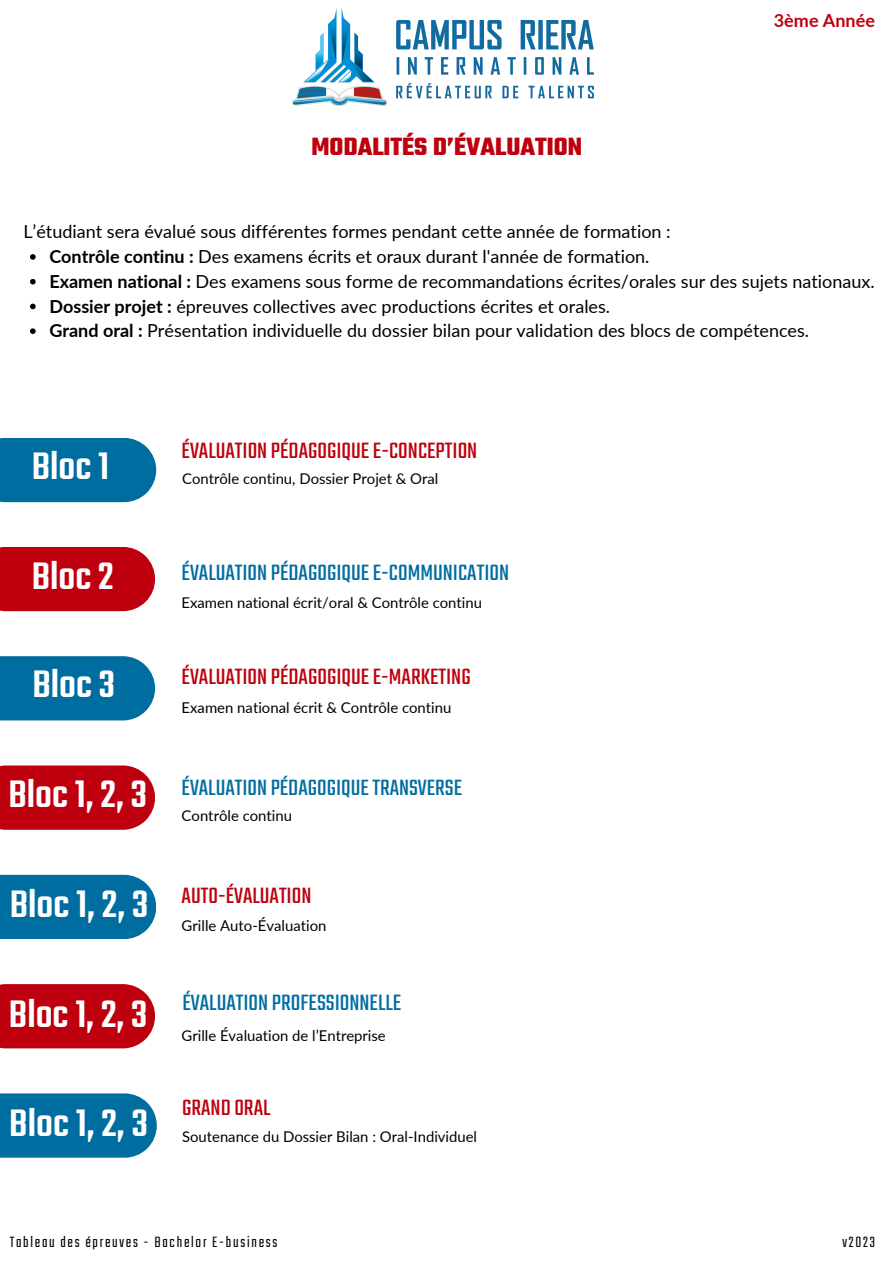
<style>
.page{position:relative;width:893px;height:1264px;background:#fff}
.page>*{position:absolute;margin:0;border:0;box-sizing:border-box;transform-origin:0 0}
.t1{font:500 42px "Teko";color:#fff}
.t2{font:700 27px "Teko";color:#be000e}
.t3{font:24.45px "Teko";color:#006da1}
.t4{font:24.45px "Teko";color:#be000e}
.t5{font:18px "Lato";color:#000}
.t6{font:700 18px "Lato";color:#be000e}
.t7{font:300 16.65px "Teko";letter-spacing:.105em;color:#000}
.t8{font:14.85px "Lato";color:#000}
.s1{font-weight:700}
</style>
<div class="page">
<img style="left:293px;top:9px;width:301px;height:97px">
<svg style="left:30px;top:254px;width:6px;height:6px"></svg>
<svg style="left:30px;top:279px;width:6px;height:5px"></svg>
<svg style="left:30px;top:303px;width:6px;height:6px"></svg>
<svg style="left:30px;top:328px;width:6px;height:6px"></svg>
<div style="left:0;top:547px;width:155px;height:64px;background:#be000e"></div>
<div style="left:0;top:656px;width:155px;height:64px;background:#006da1"></div>
<div style="left:0;top:765px;width:155px;height:64px;background:#be000e"></div>
<div style="left:0;top:874px;width:156px;height:65px;background:#006da1"></div>
<div style="left:0;top:984px;width:155px;height:64px;background:#be000e"></div>
<div style="left:0;top:1093px;width:157px;height:64px;background:#006da1"></div>
<div style="left:0;top:438px;width:156px;height:64px;background:#006da1"></div>
<p class="t2" style="left:311px;top:129px;width:272px">MODALITÉS D’ÉVALUATION</p>
<p class="t6" style="left:773px;top:10px;width:103px">3ème Année</p>
<p class="t5" style="left:23px;top:220px;width:648px">L’étudiant sera évalué sous différentes formes pendant cette année de formation :</p>
<p class="t5" style="left:49px;top:245px;width:601px"><span class="s1">Contrôle continu :</span> Des examens écrits et oraux durant l'année de formation.</p>
<p class="t5" style="left:49px;top:270px;width:826px"><span class="s1">Examen national :</span> Des examens sous forme de recommandations écrites/orales sur des sujets nationaux.</p>
<p class="t5" style="left:49px;top:295px;width:562px"><span class="s1">Dossier projet :</span> épreuves collectives avec productions écrites et orales.</p>
<p class="t5" style="left:49px;top:319px;width:761px"><span class="s1">Grand oral :</span> Présentation individuelle du dossier bilan pour validation des blocs de compétences.</p>
<p class="t1" style="left:32px;top:438px;width:79px">Bloc 1</p>
<p class="t1" style="left:32px;top:548px;width:83px">Bloc 2</p>
<p class="t1" style="left:32px;top:657px;width:84px">Bloc 3</p>
<p class="t1" style="left:8px;top:766px;width:140px">Bloc 1, 2, 3</p>
<p class="t1" style="left:10px;top:877px;width:140px">Bloc 1, 2, 3</p>
<p class="t1" style="left:9px;top:986px;width:140px">Bloc 1, 2, 3</p>
<p class="t1" style="left:9px;top:1095px;width:140px">Bloc 1, 2, 3</p>
<p class="t4" style="left:182px;top:434px;width:297px">ÉVALUATION PÉDAGOGIQUEE-CONCEPTION</p>
<p class="t8" style="left:182px;top:469px;width:258px">Contrôle continu, Dossier Projet &amp; Oral</p>
<p class="t3" style="left:182px;top:556px;width:329px">ÉVALUATION PÉDAGOGIQUEE-COMMUNICATION</p>
<p class="t8" style="left:182px;top:593px;width:302px">Examen national écrit/oral &amp; Contrôle continu</p>
<p class="t4" style="left:182px;top:661px;width:290px">ÉVALUATION PÉDAGOGIQUEE-MARKETING</p>
<p class="t8" style="left:182px;top:698px;width:271px">Examen national écrit &amp; Contrôle continu</p>
<p class="t3" style="left:182px;top:771px;width:282px">ÉVALUATION PÉDAGOGIQUETRANSVERSE</p>
<p class="t8" style="left:182px;top:806px;width:112px">Contrôle continu</p>
<p class="t4" style="left:182px;top:879px;width:131px">AUTO-ÉVALUATION</p>
<p class="t8" style="left:182px;top:915px;width:146px">Grille Auto-Évaluation</p>
<p class="t3" style="left:182px;top:986px;width:220px">ÉVALUATION PROFESSIONNELLE</p>
<p class="t8" style="left:182px;top:1026px;width:206px">Grille Évaluation de l’Entreprise</p>
<p class="t4" style="left:182px;top:1091px;width:90px">GRAND ORAL</p>
<p class="t8" style="left:182px;top:1127px;width:296px">Soutenance du Dossier Bilan : Oral-Individuel</p>
<p class="t7" style="left:10px;top:1230px;width:269px">Tableau des épreuves - Bachelor E-business</p>
<p class="t7" style="left:842px;top:1230px;width:34px">v2023</p>
</div>
